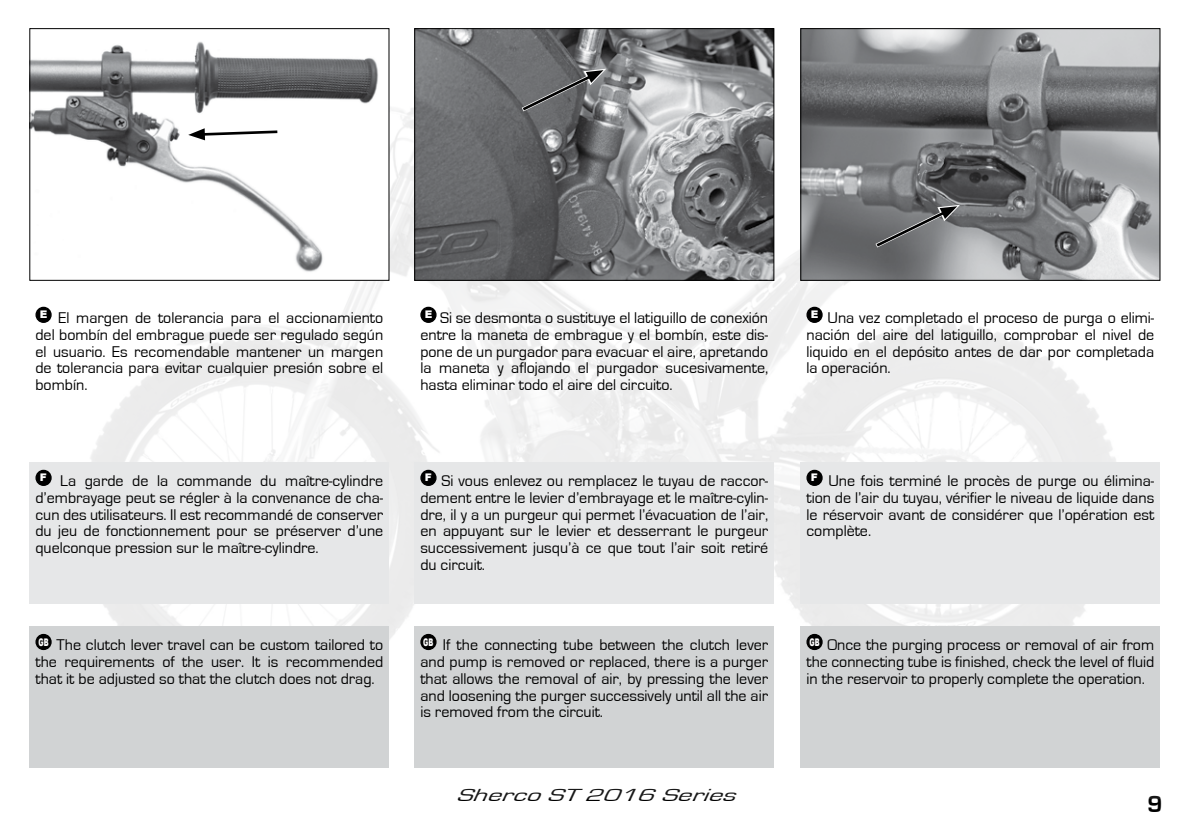
<style>
.page{position:relative;width:1191px;height:840px;background:#fff}
.page>*{position:absolute;margin:0;border:0;box-sizing:border-box;transform-origin:0 0}
.t1{font:700 24px "Eurostile";color:#000}
.t2{font:italic 18px "Eurostile";color:#000;scale:1.57 1}
.t3{font:16px/16.8px "Eurostile";color:#000;text-align:justify}
</style>
<div class="page">
<img style="left:29px;top:38px;width:1132px;height:730px">
<img style="left:802px;top:30px;width:356px;height:248px">
<div style="left:800px;top:28px;width:360px;height:252px;border:1px solid #000"></div>
<div style="left:801px;top:626px;width:359px;height:141px;background:#d1d3d4"></div>
<div style="left:801px;top:461px;width:359px;height:142px;background:#e6e7e8"></div>
<div style="left:807px;top:307px;width:15px;height:15px;background:#000;border-radius:50%"></div>
<div style="left:806px;top:306px;width:16px;height:17px;border:1px solid #000;border-radius:50%"></div>
<div style="left:807px;top:470px;width:15px;height:15px;background:#000;border-radius:50%"></div>
<div style="left:806px;top:469px;width:16px;height:16px;border:1px solid #000;border-radius:50%"></div>
<div style="left:807px;top:634px;width:15px;height:15px;background:#000;border-radius:50%"></div>
<div style="left:806px;top:633px;width:16px;height:16px;border:1px solid #000;border-radius:50%"></div>
<svg style="left:871px;top:205px;width:89px;height:46px;background:#737477"></svg>
<img style="left:416px;top:30px;width:356px;height:248px">
<div style="left:414px;top:28px;width:360px;height:252px;border:1px solid #000"></div>
<div style="left:415px;top:626px;width:359px;height:141px;background:#d1d3d4"></div>
<div style="left:415px;top:461px;width:359px;height:142px;background:#e6e7e8"></div>
<div style="left:421px;top:307px;width:15px;height:15px;background:#000;border-radius:50%"></div>
<div style="left:420px;top:306px;width:16px;height:17px;border:1px solid #000;border-radius:50%"></div>
<div style="left:421px;top:470px;width:15px;height:15px;background:#000;border-radius:50%"></div>
<div style="left:420px;top:469px;width:16px;height:16px;border:1px solid #000;border-radius:50%"></div>
<div style="left:421px;top:634px;width:15px;height:15px;background:#000;border-radius:50%"></div>
<div style="left:420px;top:633px;width:16px;height:16px;border:1px solid #000;border-radius:50%"></div>
<svg style="left:517px;top:69px;width:89px;height:46px;background:#6c6d6f"></svg>
<img style="left:32px;top:38px;width:355px;height:240px">
<div style="left:30px;top:28px;width:359px;height:252px;border:1px solid #000"></div>
<div style="left:30px;top:626px;width:359px;height:141px;background:#d1d3d4"></div>
<div style="left:30px;top:461px;width:359px;height:142px;background:#e6e7e8"></div>
<div style="left:36px;top:307px;width:15px;height:15px;background:#000;border-radius:50%"></div>
<div style="left:35px;top:306px;width:17px;height:17px;border:1px solid #000;border-radius:50%"></div>
<div style="left:36px;top:470px;width:15px;height:15px;background:#000;border-radius:50%"></div>
<div style="left:35px;top:469px;width:17px;height:16px;border:1px solid #000;border-radius:50%"></div>
<div style="left:36px;top:634px;width:15px;height:15px;background:#000;border-radius:50%"></div>
<div style="left:35px;top:633px;width:17px;height:16px;border:1px solid #000;border-radius:50%"></div>
<svg style="left:185px;top:126px;width:97px;height:16px"></svg>
<p class="t3" style="left:35px;top:309px;width:349px"><sup>E</sup> El margen de tolerancia para el accionamiento del bombín del embrague puede ser regulado según el usuario. Es recomendable mantener un margen de tolerancia para evitar cualquier presión sobre el bombín.</p>
<p class="t3" style="left:35px;top:472px;width:349px"><sup>F</sup> La garde de la commande du maître-cylindre d’embrayage peut se régler à la convenance de cha&shy;cun des utilisateurs. Il est recommandé de conserver du jeu de fonctionnement pour se préserver d’une quelconque pression sur le maître-cylindre.</p>
<p class="t3" style="left:35px;top:636px;width:349px"><sup>GB</sup> The clutch lever travel can be custom tailored to the requirements of the user. It is recommended that it be adjusted so that the clutch does not drag.</p>
<p class="t3" style="left:420px;top:309px;width:349px"><sup>E</sup> Si se desmonta o sustituye el latiguillo de conexión entre la maneta de embrague y el bombín, este dis&shy;pone de un purgador para evacuar el aire, apretando la maneta y aflojando el purgador sucesivamente, hasta eliminar todo el aire del circuito.</p>
<p class="t3" style="left:420px;top:472px;width:349px"><sup>F</sup> Si vous enlevez ou remplacez le tuyau de raccor&shy;dement entre le levier d’embrayage et le maître-cylin&shy;dre, il y a un purgeur qui permet l’évacuation de l’air, en appuyant sur le levier et desserrant le purgeur successivement jusqu’à ce que tout l’air soit retiré du circuit.</p>
<p class="t3" style="left:420px;top:636px;width:349px"><sup>GB</sup> If the connecting tube between the clutch lever and pump is removed or replaced, there is a purger that allows the removal of air, by pressing the lever and loosening the purger successively until all the air is removed from the circuit.</p>
<p class="t2" style="left:456px;top:785px;width:185px">ShercoST2016Series</p>
<p class="t3" style="left:806px;top:309px;width:349px"><sup>E</sup> Una vez completado el proceso de purga o elimi&shy;nación del aire del latiguillo, comprobar el nivel de liquido en el depósito antes de dar por completada la operación.</p>
<p class="t3" style="left:806px;top:472px;width:349px"><sup>F</sup> Une fois terminé le procès de purge ou élimina&shy;tion de l’air du tuyau, vérifier le niveau de liquide dans le réservoir avant de considérer que l’opération est complète.</p>
<p class="t3" style="left:806px;top:636px;width:349px"><sup>GB</sup> Once the purging process or removal of air from the connecting tube is finished, check the level of fluid in the reservoir to properly complete the operation.</p>
<h1 class="t1" style="left:1147px;top:790px;width:17px">9</h1>
</div>
